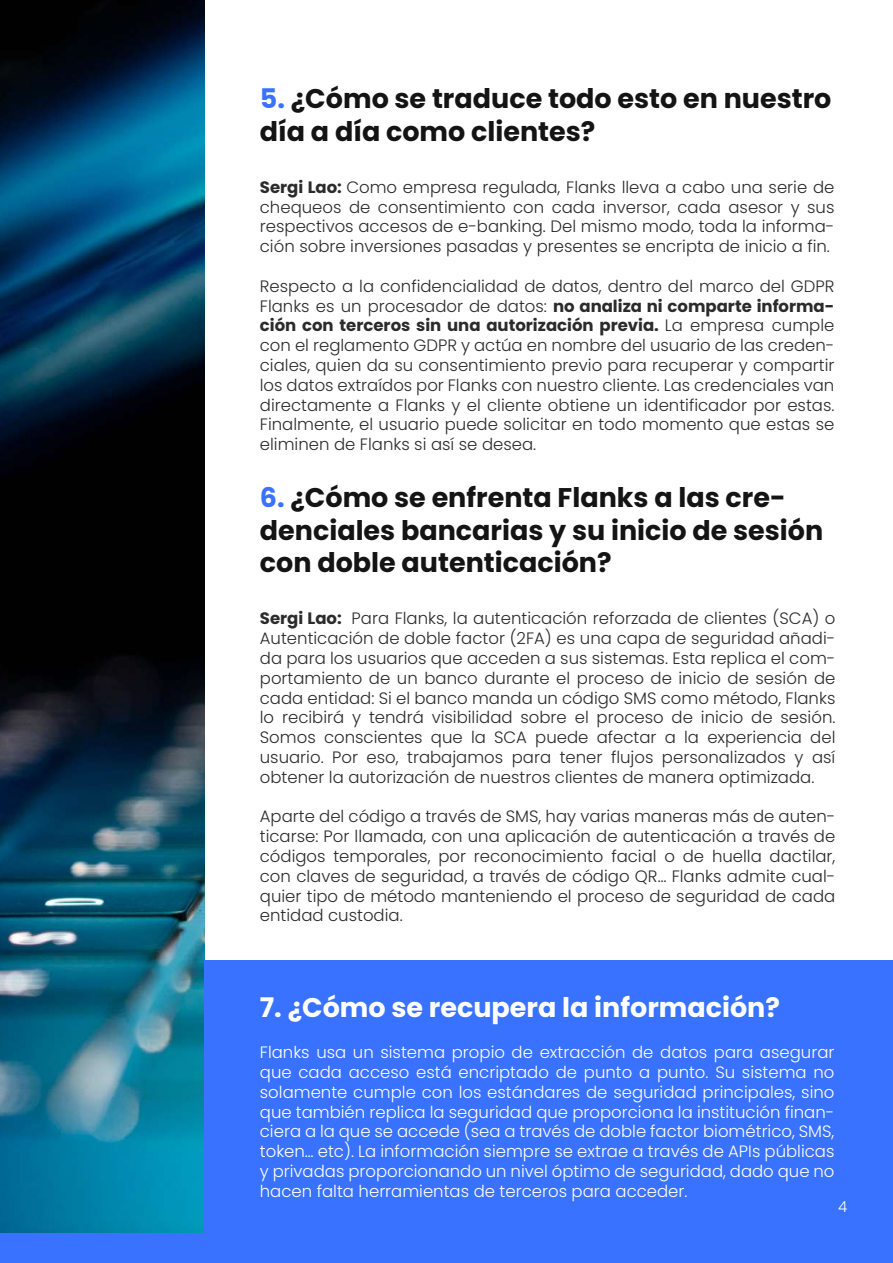
<style>
.page{position:relative;width:893px;height:1263px;background:#fff}
.page>*{position:absolute;margin:0;border:0;box-sizing:border-box;transform-origin:0 0}
.t1{font:700 27px/32.4px "Poppins";color:#141414}
.t2{font:700 27px "Poppins";color:#fff}
.t3{font:300 16.5px/19.8px "Poppins";color:#2b2b2b;text-align:justify}
.t4{font:300 16.5px/19.8px "Poppins";color:#fff;text-align:justify}
.t5{font:300 15px "Poppins";color:#fff}
.s1{color:#3972ff}
.s2{font-weight:700}
</style>
<div class="page">
<img style="left:0;top:0;width:204px;height:1233px">
<div style="left:0;top:1233px;width:893px;height:30px;background:#3972ff"></div>
<div style="left:204px;top:960px;width:689px;height:273px;background:#3972ff"></div>
<h1 class="t1" style="left:260px;top:83px;width:573px"><span class="s1">5.</span> ¿Cómo se traduce todo esto en nuestro día a día como clientes?</h1>
<p class="t3" style="left:260px;top:177px;width:576px"><span class="s2">Sergi Lao:</span> Como empresa regulada, Flanks lleva a cabo una serie de chequeos de consentimiento con cada inversor, cada asesor y sus respectivos accesos de e-banking. Del mismo modo, toda la informa&shy;ción sobre inversiones pasadas y presentes se encripta de inicio a fin.</p>
<p class="t3" style="left:260px;top:276px;width:576px">Respecto a la confidencialidad de datos, dentro del marco del GDPR Flanks es un procesador de datos: <span class="s2">no analiza ni comparte informa&shy;ción con terceros sin una autorización previa.</span> La empresa cumple con el reglamento GDPR y actúa en nombre del usuario de las creden&shy;ciales, quien da su consentimiento previo para recuperar y compartir los datos extraídos por Flanks con nuestro cliente. Las credenciales van directamente a Flanks y el cliente obtiene un identificador por estas.<br>Finalmente, el usuario puede solicitar en todo momento que estas se eliminen de Flanks si así se desea.</p>
<h1 class="t1" style="left:260px;top:482px;width:565px"><span class="s1">6.</span> ¿Cómo se enfrenta Flanks a las cre&shy;denciales bancarias y su inicio de sesión con doble autenticación?</h1>
<p class="t3" style="left:260px;top:609px;width:577px"><span class="s2">Sergi Lao:</span> Para Flanks, la autenticación reforzada de clientes (SCA) o Autenticación de doble factor (2FA) es una capa de seguridad añadi&shy;da para los usuarios que acceden a sus sistemas. Esta replica el com&shy;portamiento de un banco durante el proceso de inicio de sesión de cada entidad: Si el banco manda un código SMS como método, Flanks lo recibirá y tendrá visibilidad sobre el proceso de inicio de sesión.<br>Somos conscientes que la SCA puede afectar a la experiencia del usuario. Por eso, trabajamos para tener flujos personalizados y así obtener la autorización de nuestros clientes de manera optimizada.</p>
<p class="t3" style="left:260px;top:807px;width:577px">Aparte del código a través de SMS, hay varias maneras más de auten&shy;ticarse: Por llamada, con una aplicación de autenticación a través de códigos temporales, por reconocimiento facial o de huella dactilar, con claves de seguridad, a través de código QR… Flanks admite cual&shy;quier tipo de método manteniendo el proceso de seguridad de cada entidad custodia.</p>
<h1 class="t2" style="left:260px;top:992px;width:522px">7. ¿Cómo se recupera la información?</h1>
<p class="t4" style="left:260px;top:1043px;width:576px">Flanks usa un sistema propio de extracción de datos para asegurar que cada acceso está encriptado de punto a punto. Su sistema no solamente cumple con los estándares de seguridad principales, sino que también replica la seguridad que proporciona la institución finan&shy;ciera a la que se accede (sea a través de doble factor biométrico, SMS, token… etc). La información siempre se extrae a través de APIs públicas y privadas proporcionando un nivel óptimo de seguridad, dado que no hacen falta herramientas de terceros para acceder.</p>
<p class="t5" style="left:838px;top:1198px;width:11px">4</p>
</div>
